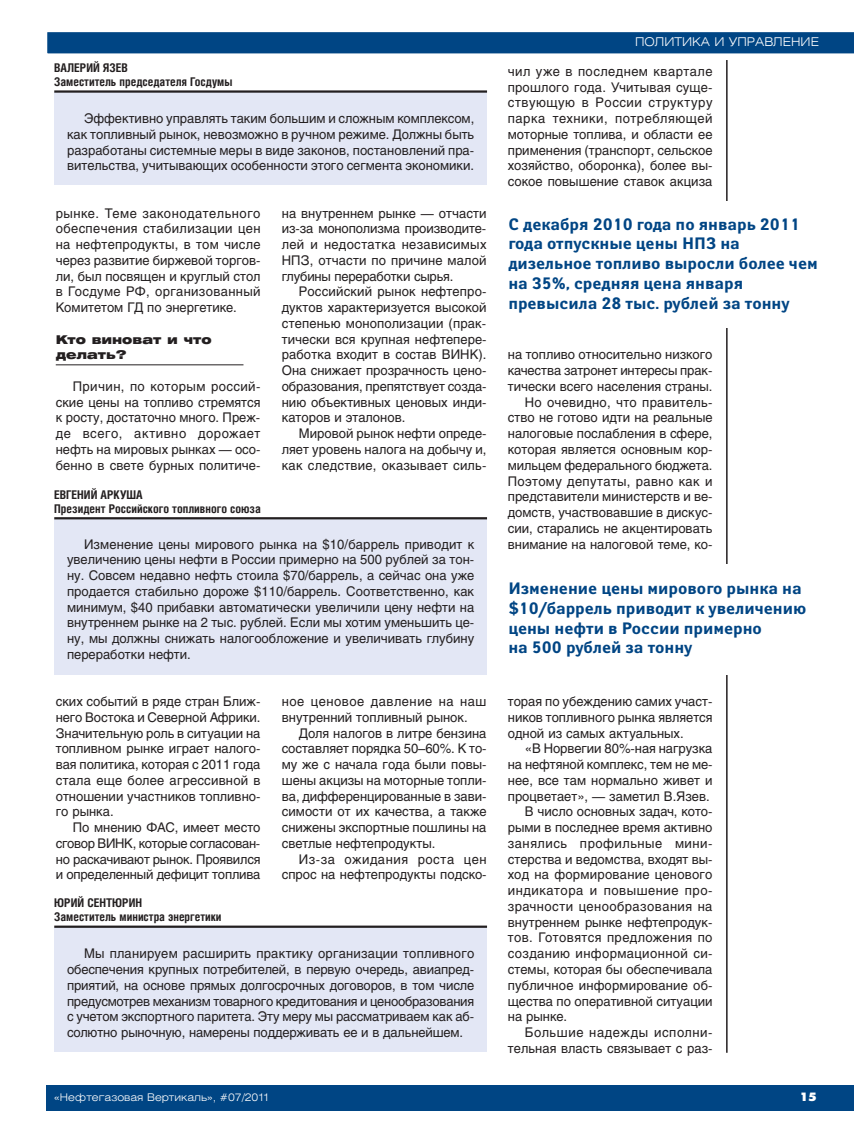
<style>
.page{position:relative;width:854px;height:1131px;background:#fff}
.page>*{position:absolute;margin:0;border:0;box-sizing:border-box;transform-origin:0 0}
.t1{font:700 16.5px/19.8px "Yanus C";color:#004584}
.t2{font:13.2px/15.8px "Helios";color:#231f20;text-align:justify}
.t3{font:13.2px "Helios";letter-spacing:.03em;color:#231f20}
.t4{font:13.2px "Helios";letter-spacing:.04em;color:#231f20}
.t5{font:13.2px "Helios";letter-spacing:.02em;color:#231f20}
.t6{font:13.2px "Helios";letter-spacing:.045em;color:#231f20}
.t7{font:700 12px/13.5px "Helios Cond";color:#231f20}
.t8{font:900 12px/15.8px "Helios Ext";letter-spacing:.005em;color:#231f20}
.t9{font:300 12px "Helios Ext";color:#fff}
.t10{font:12px "Futura Futuris XC";color:#fff}
.t11{font:300 10.5px "Helios Ext";color:#fff}
</style>
<div class="page">
<div style="left:46px;top:1085px;width:807px;height:25px;background:#004584"></div>
<hr style="left:56px;top:364px;width:187px;height:1px;background:#231f20">
<svg style="left:47px;top:32px;width:806px;height:22px;background:#084b88"></svg>
<hr style="left:725px;top:60px;width:2px;height:992px;background:#231f20">
<div style="left:508px;top:202px;width:312px;height:126px;background:#fff"></div>
<div style="left:508px;top:564px;width:312px;height:110px;background:#fff"></div>
<div style="left:54px;top:92px;width:432px;height:93px;background:#e3e7f5"></div>
<hr style="left:54px;top:90px;width:432px;height:3px;background:#231f20">
<div style="left:54px;top:518px;width:432px;height:156px;background:#e3e7f5"></div>
<hr style="left:54px;top:517px;width:432px;height:2px;background:#231f20">
<div style="left:54px;top:926px;width:432px;height:125px;background:#e3e7f5"></div>
<hr style="left:54px;top:925px;width:432px;height:2px;background:#231f20">
<p class="t7" style="left:54px;top:62px;width:180px">ВАЛЕРИЙ ЯЗЕВ<br>Заместитель председателя Госдумы</p>
<p class="t2" style="left:67px;top:112px;width:408px;text-indent:17px">Эффективно управлять таким большим и сложным комплексом, как топливный рынок, невозможно в ручном режиме. Должны быть разработаны системные меры в виде законов, постановлений пра&shy;вительства, учитывающих особенности этого сегмента экономики.</p>
<p class="t2" style="left:56px;top:206px;width:206px">рынке. Теме законодательного обеспечения стабилизации цен на нефтепродукты, в том числе через развитие биржевой торгов&shy;ли, был посвящен и круглый стол в Госдуме РФ, организованный Комитетом ГД по энергетике.</p>
<p class="t8" style="left:56px;top:332px;width:157px">Кто виноват и что делать?</p>
<p class="t2" style="left:56px;top:380px;width:206px;text-indent:17px">Причин, по которым россий&shy;ские цены на топливо стремятся к росту, достаточно много. Преж&shy;де всего, активно дорожает нефть на мировых рынках — осо&shy;бенно в свете бурных политиче-</p>
<p class="t7" style="left:54px;top:489px;width:208px">ЕВГЕНИЙ АРКУША<br>Президент Российского топливного союза</p>
<p class="t2" style="left:281px;top:206px;width:206px">на внутреннем рынке — отчасти из-за монополизма производите&shy;лей и недостатка независимых НПЗ, отчасти по причине малой глубины переработки сырья.</p>
<p class="t2" style="left:281px;top:285px;width:206px;text-indent:17px">Российский рынок нефтепро&shy;дуктов характеризуется высокой степенью монополизации (прак&shy;тически вся крупная нефтепере&shy;работка входит в состав ВИНК).<br>Она снижает прозрачность цено&shy;образования, препятствует созда&shy;нию объективных ценовых инди&shy;каторов и эталонов.</p>
<p class="t2" style="left:281px;top:427px;width:206px;text-indent:17px">Мировой рынок нефти опреде&shy;ляет уровень налога на добычу и, как следствие, оказывает силь-</p>
<p class="t2" style="left:67px;top:537px;width:408px;text-indent:17px">Изменение цены мирового рынка на $10/баррель приводит к увеличению цены нефти в России примерно на 500 рублей за тон&shy;ну. Совсем недавно нефть стоила $70/баррель, а сейчас она уже продается стабильно дороже $110/баррель. Соответственно, как минимум, $40 прибавки автоматически увеличили цену нефти на внутреннем рынке на 2 тыс. рублей. Если мы хотим уменьшить це&shy;ну, мы должны снижать налогообложение и увеличивать глубину переработки нефти.</p>
<p class="t2" style="left:56px;top:695px;width:206px">ских событий в ряде стран Ближ&shy;него Востока и Северной Африки.<br>Значительную роль в ситуации на топливном рынке играет налого&shy;вая политика, которая с 2011 года стала еще более агрессивной в отношении участников топливно&shy;го рынка.</p>
<p class="t2" style="left:56px;top:821px;width:206px;text-indent:17px">По мнению ФАС, имеет место сговор ВИНК, которые согласован&shy;но раскачивают рынок. Проявился и определенный дефицит топлива</p>
<p class="t7" style="left:54px;top:897px;width:169px">ЮРИЙ СЕНТЮРИН<br>Заместитель министра энергетики</p>
<p class="t2" style="left:281px;top:695px;width:206px">ное ценовое давление на наш внутренний топливный рынок.</p>
<p class="t2" style="left:281px;top:726px;width:206px;text-indent:17px">Доля налогов в литре бензина составляет порядка 50–60%. К то&shy;му же с начала года были повы&shy;шены акцизы на моторные топли&shy;ва, дифференцированные в зави&shy;симости от их качества, а также снижены экспортные пошлины на светлые нефтепродукты.</p>
<p class="t2" style="left:281px;top:852px;width:206px;text-align:right">Из-за ожидания роста цен спрос на нефтепродукты подско-</p>
<p class="t2" style="left:67px;top:947px;width:408px;text-indent:17px">Мы планируем расширить практику организации топливного обеспечения крупных потребителей, в первую очередь, авиапред&shy;приятий, на основе прямых долгосрочных договоров, в том числе предусмотрев механизм товарного кредитования и ценообразования с учетом экспортного паритета. Эту меру мы рассматриваем как аб&shy;солютно рыночную, намерены поддерживать ее и в дальнейшем.</p>
<p class="t11" style="left:54px;top:1092px;width:216px">«Нефтегазовая Вертикаль», #07/2011</p>
<p class="t9" style="left:634px;top:37px;width:185px">ПОЛИТИКА И УПРАВЛЕНИЕ</p>
<p class="t2" style="left:507px;top:65px;width:206px">чил уже в последнем квартале прошлого года. Учитывая суще&shy;ствующую в России структуру парка техники, потребляющей моторные топлива, и области ее применения (транспорт, сельское хозяйство, оборонка), более вы&shy;сокое повышение ставок акциза</p>
<p class="t1" style="left:508px;top:215px;width:311px">С декабря 2010 года по январь 2011 года отпускные цены НПЗ на дизельное топливо выросли более чем на 35%, средняя цена января превысила 28 тыс. рублей за тонну</p>
<p class="t2" style="left:507px;top:348px;width:206px;text-align:right">на топливо относительно низкого качества затронет интересы прак&shy;тически всего населения страны.<br>Но очевидно, что правитель&shy;ство не готово идти на реальные налоговые послабления в сфере, которая является основным кор&shy;мильцем федерального бюджета.<br>Поэтому депутаты, равно как и представители министерств и ве&shy;домств, участвовавшие в дискус&shy;сии, старались не акцентировать внимание на налоговой теме, ко-</p>
<p class="t1" style="left:508px;top:580px;width:299px">Изменение цены мирового рынка на $10/баррель приводит к увеличению цены нефти в России примерно<br>на 500 рублей за тонну</p>
<p class="t2" style="left:507px;top:695px;width:206px">торая по убеждению самих участ&shy;ников топливного рынка является одной из самых актуальных.</p>
<p class="t2" style="left:524px;top:742px;width:189px">«В Норвегии 80%-ная нагрузка</p>
<p class="t2" style="left:507px;top:758px;width:206px">на нефтяной комплекс, тем не ме-</p>
<p class="t2" style="left:507px;top:773px;width:206px">нее, все там нормально живет и</p>
<p class="t2" style="left:507px;top:789px;width:203px">процветает», — заметил В.Язев.</p>
<p class="t2" style="left:524px;top:805px;width:189px">В число основных задач, кото-</p>
<p class="t2" style="left:507px;top:821px;width:206px">рыми в последнее время активно</p>
<p class="t4" style="left:507px;top:838px;width:206px">занялись профильные мини-</p>
<p class="t2" style="left:507px;top:852px;width:206px">стерства и ведомства, входят вы-</p>
<p class="t5" style="left:507px;top:869px;width:206px">ход на формирование ценового</p>
<p class="t4" style="left:507px;top:885px;width:206px">индикатора и повышение про-</p>
<p class="t3" style="left:507px;top:901px;width:206px">зрачности ценообразования на</p>
<p class="t2" style="left:507px;top:915px;width:206px">внутреннем рынке нефтепродук-</p>
<p class="t3" style="left:507px;top:932px;width:206px">тов. Готовятся предложения по</p>
<p class="t3" style="left:507px;top:948px;width:206px">созданию информационной си-</p>
<p class="t2" style="left:507px;top:962px;width:206px">стемы, которая бы обеспечивала</p>
<p class="t2" style="left:507px;top:978px;width:206px">публичное информирование об-</p>
<p class="t2" style="left:507px;top:994px;width:206px">щества по оперативной ситуации</p>
<p class="t2" style="left:507px;top:1010px;width:61px">на рынке.</p>
<p class="t6" style="left:524px;top:1027px;width:189px">Большие надежды исполни-</p>
<p class="t2" style="left:507px;top:1041px;width:206px">тельная власть связывает с раз-</p>
<p class="t10" style="left:799px;top:1092px;width:18px">15</p>
</div>
